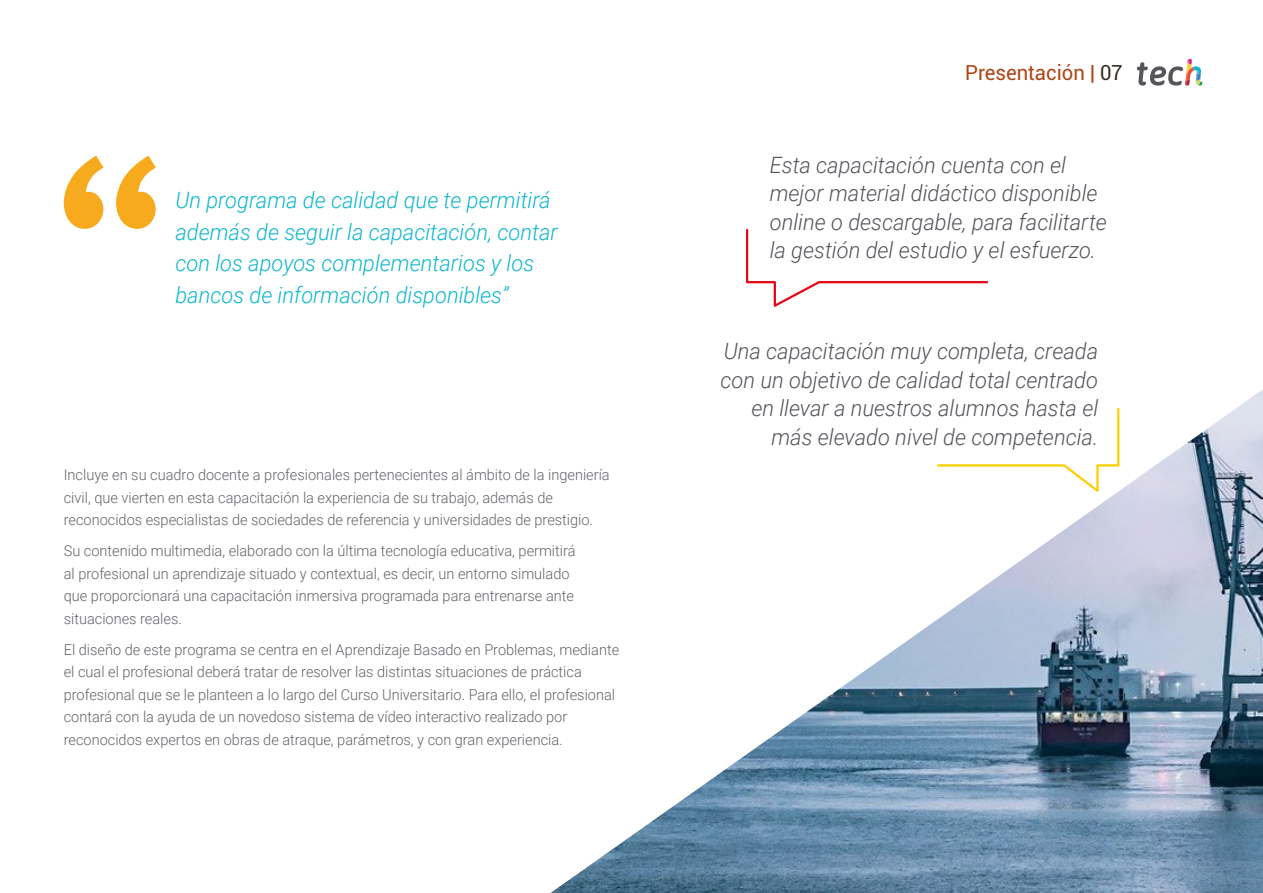
<style>
.page{position:relative;width:1263px;height:893px;background:#fff}
.page>*{position:absolute;margin:0;border:0;box-sizing:border-box;transform-origin:0 0}
.t1{font:italic 300 22.5px/28.5px "Roboto";color:#52555b;text-align:right}
.t2{font:italic 300 22.5px/31.5px "Roboto";color:#0fb6cf}
.t3{font:21px "Roboto";color:#ae4615}
.t4{font:300 15px/22.5px "Roboto";color:#61646a}
.s1{color:#312e20}
</style>
<div class="page">
<svg style="left:64px;top:156px;width:92px;height:73px"></svg>
<svg style="left:746px;top:229px;width:242px;height:78px"></svg>
<svg style="left:1137px;top:59px;width:65px;height:27px"></svg>
<img style="left:550px;top:389px;width:713px;height:504px">
<h1 class="t2" style="left:175px;top:184px;width:384px">Un programa de calidad que te permitirá además de seguir la capacitación, contar con los apoyos complementarios y los bancos de información disponibles”</h1>
<p class="t4" style="left:64px;top:463px;width:547px">Incluye en su cuadro docente a profesionales pertenecientes al ámbito de la ingeniería civil, que vierten en esta capacitación la experiencia de su trabajo, además de reconocidos especialistas de sociedades de referencia y universidades de prestigio.</p>
<p class="t4" style="left:64px;top:539px;width:513px">Su contenido multimedia, elaborado con la última tecnología educativa, permitirá al profesional un aprendizaje situado y contextual, es decir, un entorno simulado que proporcionará una capacitación inmersiva programada para entrenarse ante situaciones reales.</p>
<p class="t4" style="left:64px;top:638px;width:557px">El diseño de este programa se centra en el Aprendizaje Basado en Problemas, mediante el cual el profesional deberá tratar de resolver las distintas situaciones de práctica profesional que se le planteen a lo largo del Curso Universitario. Para ello, el profesional contará con la ayuda de un novedoso sistema de vídeo interactivo realizado por reconocidos expertos en obras de atraque, parámetros, y con gran experiencia.</p>
<h2 class="t3" style="left:965px;top:57px;width:159px">Presentación | <span class="s1">07</span></h2>
<h1 class="t1" style="left:770px;top:149px;width:339px;text-align:left">Esta capacitación cuenta con el mejor material didáctico disponible online o descargable, para facilitarte la gestión del estudio y el esfuerzo.</h1>
<h1 class="t1" style="left:720px;top:336px;width:379px">Una capacitación muy completa, creada con un objetivo de calidad total centrado en llevar a nuestros alumnos hasta el más elevado nivel de competencia.</h1>
</div>
